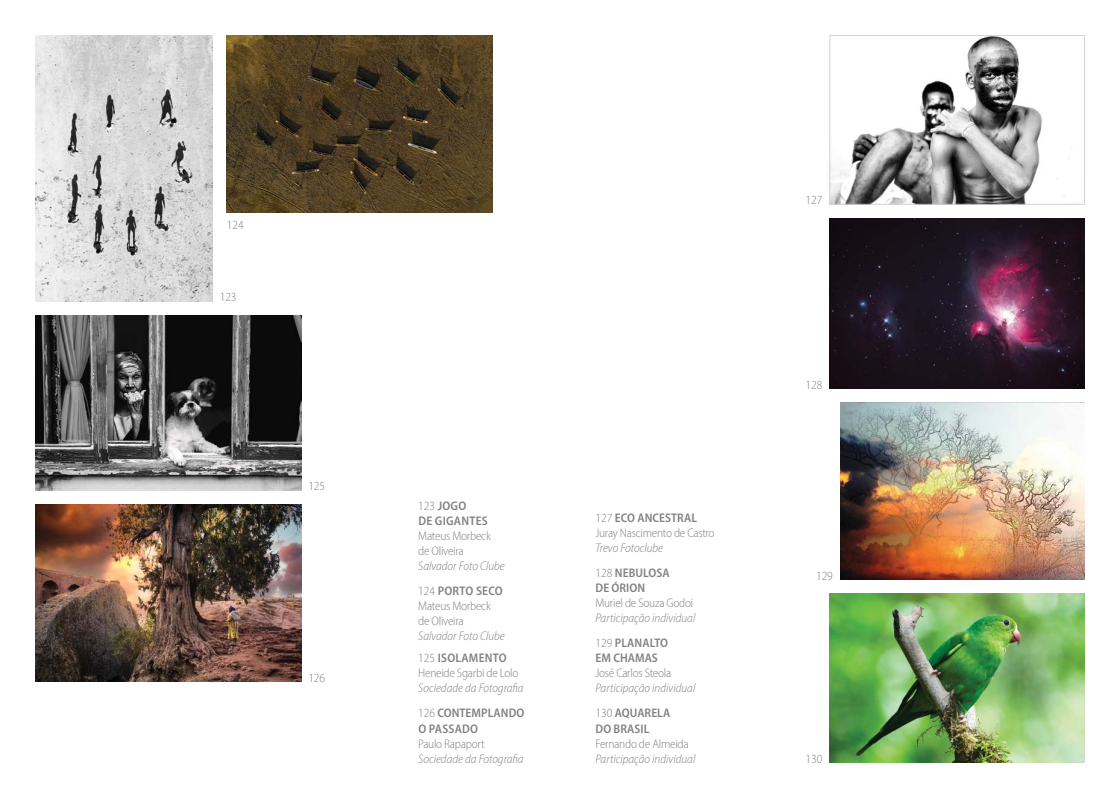
<style>
.page{position:relative;width:1120px;height:798px;background:#fff}
.page>*{position:absolute;margin:0;border:0;box-sizing:border-box;transform-origin:0 0}
.t1{font:300 semi-condensed 12.5px/15px "Myriad Pro";letter-spacing:-.02em;color:#808285}
.t2{font:italic 300 semi-condensed 12.5px/25px "Myriad Pro";color:#808285}
.t3{font:600 semi-condensed 12.5px/15px "Myriad Pro";letter-spacing:.005em;color:#808285}
.s1{font-weight:300}
.s2{font-weight:600}
.s3{font-style:normal}
.s4{font-weight:600;font-style:normal}
</style>
<div class="page">
<img style="left:35px;top:35px;width:178px;height:266px">
<img style="left:227px;top:35px;width:266px;height:178px">
<img style="left:35px;top:315px;width:266px;height:175px">
<img style="left:35px;top:504px;width:266px;height:177px">
<img style="left:831px;top:37px;width:211px;height:165px">
<div style="left:829px;top:35px;width:256px;height:169px;border:1px solid #d1d3d4"></div>
<img style="left:830px;top:218px;width:254px;height:170px">
<img style="left:840px;top:402px;width:244px;height:177px">
<img style="left:830px;top:593px;width:254px;height:169px">
<p class="t1" style="left:227px;top:217px;width:18px">124</p>
<p class="t1" style="left:220px;top:289px;width:18px">123</p>
<p class="t1" style="left:308px;top:478px;width:18px">125</p>
<p class="t1" style="left:308px;top:670px;width:18px">126</p>
<p class="t3" style="left:418px;top:497px;width:71px"><span class="s1">123</span> JOGO<br>DE GIGANTES</p>
<p class="t1" style="left:418px;top:528px;width:74px">Mateus Morbeck de Oliveira</p>
<p class="t2" style="left:418px;top:553px;width:88px">Salvador Foto Clube</p>
<p class="t1" style="left:418px;top:583px;width:86px">124 <span class="s2">PORTO SECO<br></span>Mateus Morbeck de Oliveira</p>
<p class="t2" style="left:418px;top:623px;width:88px">Salvador Foto Clube</p>
<p class="t1" style="left:418px;top:650px;width:102px">125 <span class="s2">ISOLAMENTO<br></span>Heneide Sgarbi de Lolo</p>
<p class="t2" style="left:418px;top:675px;width:107px">Sociedade da Fotografia</p>
<p class="t3" style="left:418px;top:705px;width:108px"><span class="s1">126</span> CONTEMPLANDO<br>O PASSADO</p>
<p class="t1" style="left:418px;top:735px;width:68px">Paulo Rapaport</p>
<p class="t2" style="left:418px;top:745px;width:107px">Sociedade da Fotografia</p>
<p class="t1" style="left:595px;top:510px;width:121px">127 <span class="s2">ECO ANCESTRAL<br></span>Juray Nascimento de Castro</p>
<p class="t2" style="left:595px;top:535px;width:76px">Trevo Fotoclube<br><span class="s3">128</span> <span class="s4">NEBULOSA</span></p>
<p class="t3" style="left:595px;top:580px;width:51px">DE ÓRION</p>
<p class="t1" style="left:595px;top:595px;width:99px">Muriel de Souza Godoi</p>
<p class="t2" style="left:595px;top:605px;width:101px">Participação individual<br><span class="s3">129</span> <span class="s4">PLANALTO</span></p>
<p class="t3" style="left:595px;top:650px;width:64px">EM CHAMAS</p>
<p class="t1" style="left:595px;top:665px;width:77px">José Carlos Steola</p>
<p class="t2" style="left:595px;top:675px;width:101px">Participação individual<br><span class="s3">130</span> <span class="s4">AQUARELA</span></p>
<p class="t3" style="left:595px;top:720px;width:55px">DO BRASIL</p>
<p class="t1" style="left:595px;top:735px;width:95px">Fernando de Almeida</p>
<p class="t2" style="left:595px;top:745px;width:101px">Participação individual</p>
<p class="t1" style="left:805px;top:192px;width:18px">127</p>
<p class="t1" style="left:805px;top:377px;width:18px">128</p>
<p class="t1" style="left:816px;top:567px;width:18px">129</p>
<p class="t1" style="left:805px;top:750px;width:18px">130</p>
</div>
